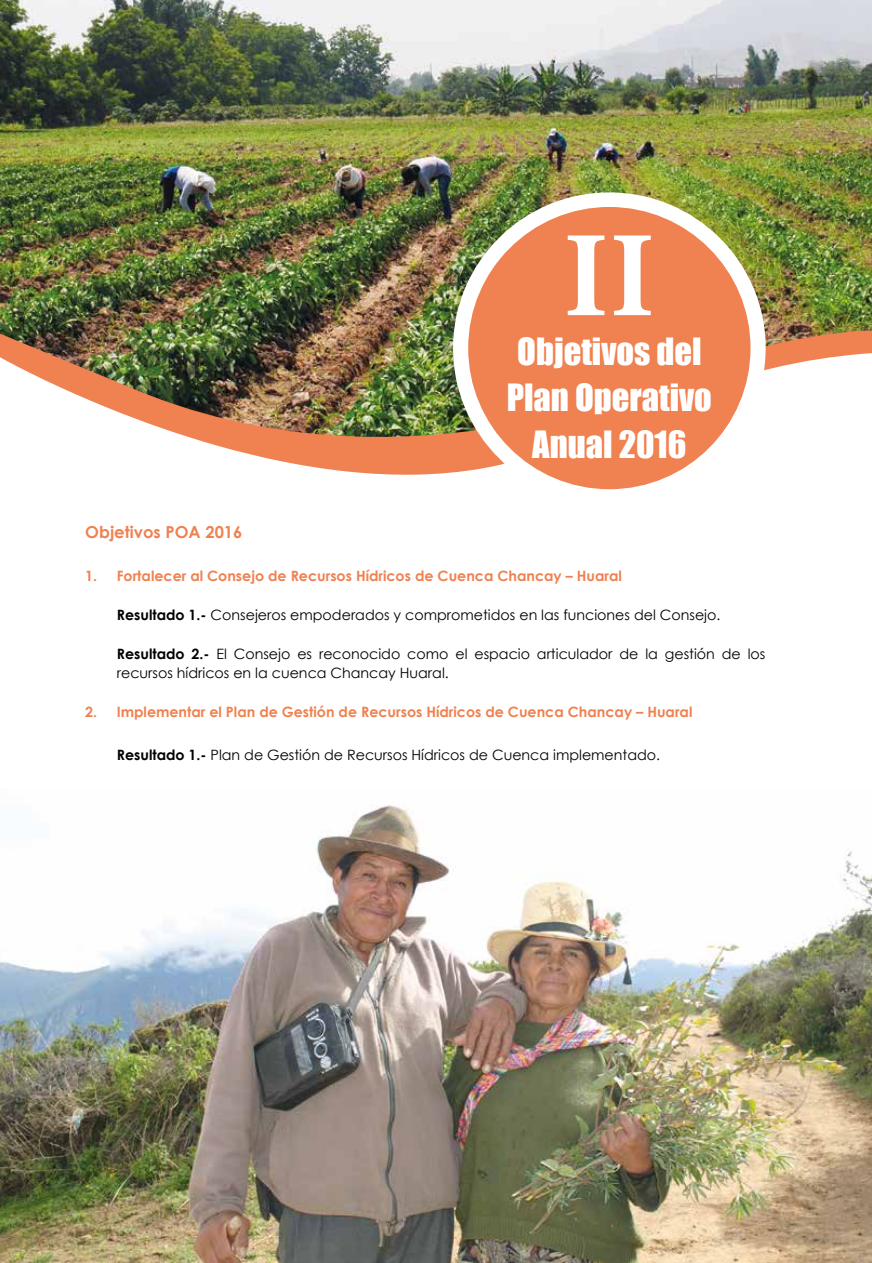
<style>
.page{position:relative;width:872px;height:1263px;background:#fff}
.page>*{position:absolute;margin:0;border:0;box-sizing:border-box;transform-origin:0 0}
.t1{font:700 122.4px "Minion Pro";color:#fff}
.t2{font:34.5px/46.5px "Impact";color:#fff;text-align:center}
.t3{font:700 16.5px "Century Gothic";color:#f08150}
.t4{font:14.25px/19.5px "Century Gothic";color:#000}
.t5{font:700 14.25px "Century Gothic";color:#f08150}
.s1{font-weight:700}
</style>
<div class="page">
<img style="left:0;top:804px;width:872px;height:459px">
<img style="left:0;top:0;width:872px;height:325px">
<img style="left:0;top:325px;width:872px;height:150px">
<div style="left:453px;top:192px;width:312px;height:312px;background:#fff;border-radius:50%"></div>
<div style="left:468px;top:207px;width:282px;height:282px;background:#f08150;border-radius:50%"></div>
<h1 class="t1" style="left:563px;top:190px;width:94px">II</h1>
<h2 class="t2" style="left:507px;top:327px;width:207px">Objetivos del<br>Plan Operativo<br>Anual 2016</h2>
<p class="t3" style="left:85px;top:519px;width:159px">Objetivos POA 2016</p>
<p class="t5" style="left:85px;top:565px;width:538px">1. Fortalecer al Consejo de Recursos Hídricos de Cuenca Chancay – Huaral</p>
<p class="t4" style="left:117px;top:605px;width:605px"><span class="s1">Resultado 1.-</span> Consejeros empoderados y comprometidos en las funciones del Consejo.</p>
<p class="t4" style="left:117px;top:644px;width:650px"><span class="s1">Resultado 2.-</span> El Consejo es reconocido como el espacio articulador de la gestión de los recursos hídricos en la cuenca Chancay Huaral.</p>
<p class="t5" style="left:85px;top:701px;width:608px">2. Implementar el Plan de Gestión de Recursos Hídricos de Cuenca Chancay – Huaral</p>
<p class="t4" style="left:117px;top:745px;width:545px"><span class="s1">Resultado 1.-</span> Plan de Gestión de Recursos Hídricos de Cuenca implementado.</p>
</div>
